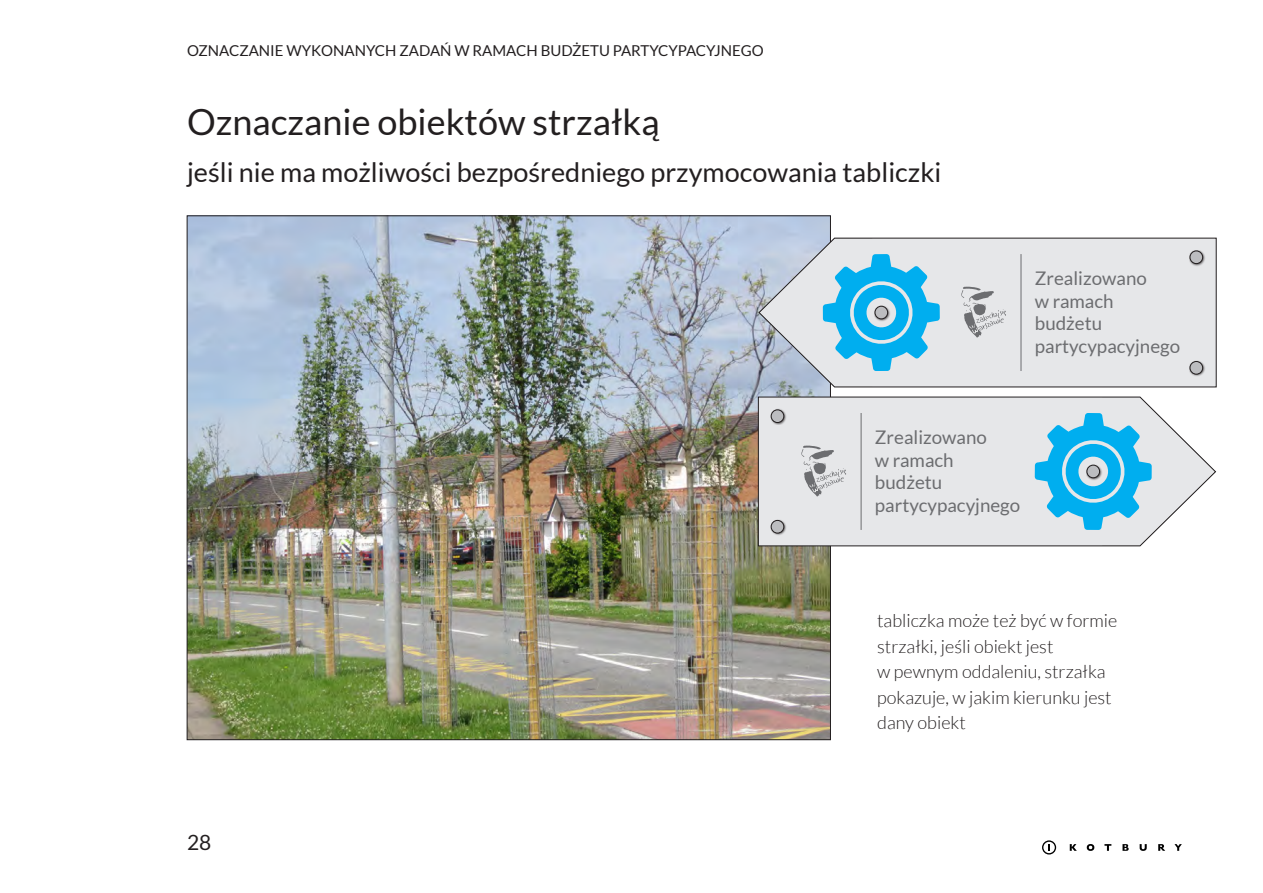
<style>
.page{position:relative;width:1263px;height:893px;background:#fff}
.page>*{position:absolute;margin:0;border:0;box-sizing:border-box;transform-origin:0 0}
.t1{font:36px "Lato";color:#231f20}
.t2{font:27px "Lato";color:#231f20}
.t3{font:21px "Lato";color:#231f20}
.t4{font:18.75px/22.5px "Lato";color:#6c6d70}
.t5{font:300 18px/25.5px "Lato";color:#231f20}
.t6{font:15px "Lato";color:#231f20}
</style>
<div class="page">
<svg style="left:1174px;top:844px;width:8px;height:7px"></svg>
<svg style="left:1070px;top:844px;width:7px;height:7px"></svg>
<svg style="left:1158px;top:844px;width:7px;height:7px"></svg>
<svg style="left:1087px;top:844px;width:7px;height:7px"></svg>
<svg style="left:1140px;top:844px;width:7px;height:7px"></svg>
<svg style="left:1122px;top:844px;width:7px;height:7px"></svg>
<svg style="left:1104px;top:844px;width:7px;height:7px"></svg>
<svg style="left:1042px;top:840px;width:14px;height:14px"></svg>
<img style="left:189px;top:218px;width:640px;height:520px">
<svg style="left:758px;top:397px;width:458px;height:149px;background:#cadee7"></svg>
<svg style="left:758px;top:238px;width:458px;height:149px;background:#c7dae4"></svg>
<p class="t6" style="left:187px;top:42px;width:578px">OZNACZANIE WYKONANYCH ZADAŃ W RAMACH BUDŻETU PARTYCYPACYJNEGO</p>
<p class="t1" style="left:187px;top:102px;width:474px">Oznaczanie obiektów strzałką</p>
<p class="t2" style="left:187px;top:157px;width:756px">jeśli nie ma możliwości bezpośredniego przymocowania tabliczki</p>
<p class="t4" style="left:1035px;top:267px;width:147px">Zrealizowano<br>w ramach budżetu partycypacyjnego</p>
<p class="t4" style="left:875px;top:426px;width:147px">Zrealizowano<br>w ramach budżetu partycypacyjnego</p>
<p class="t3" style="left:187px;top:831px;width:26px">28</p>
<p class="t5" style="left:877px;top:608px;width:242px">tabliczka może też być w formie strzałki, jeśli obiekt jest<br>w pewnym oddaleniu, strzałka pokazuje, w jakim kierunku jest dany obiekt</p>
</div>
